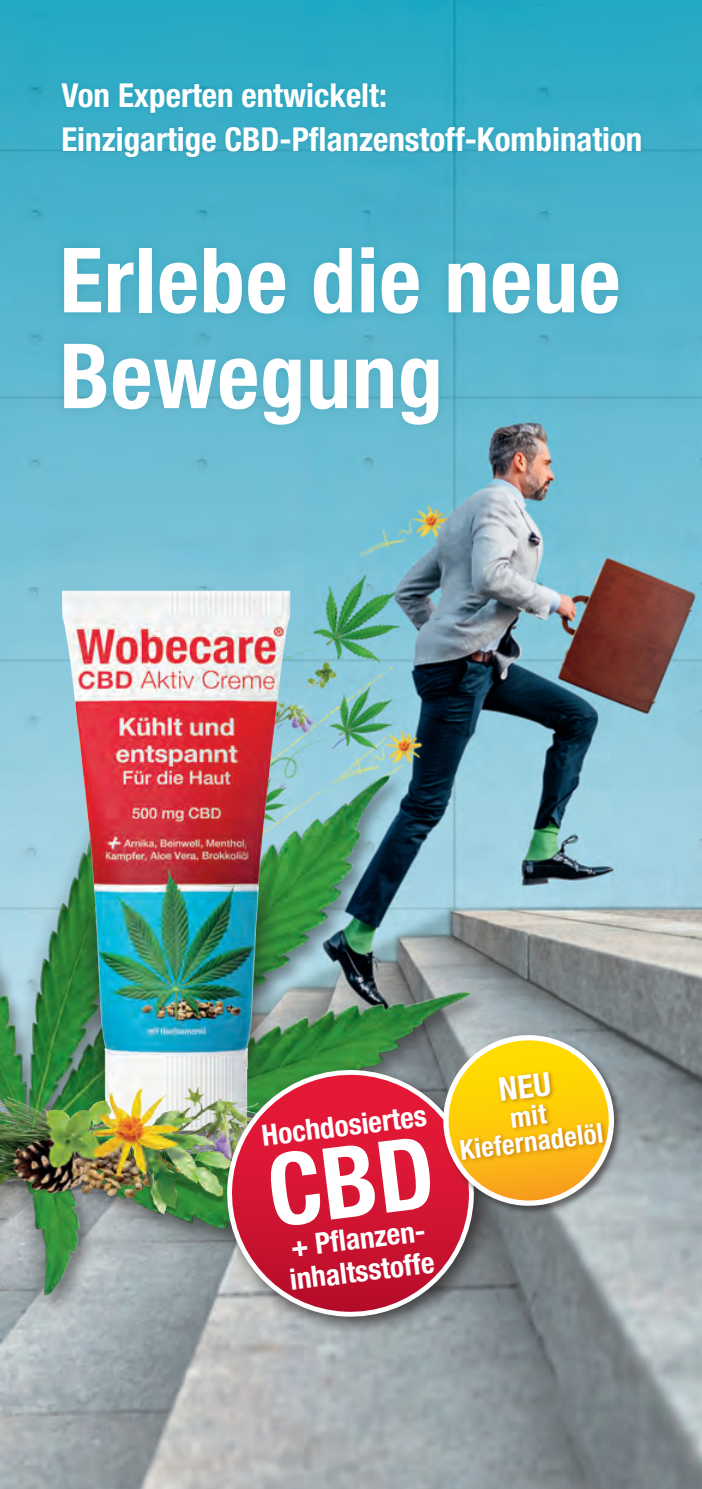
<style>
.page{position:relative;width:702px;height:1489px;background:#fff}
.page>*{position:absolute;margin:0;border:0;box-sizing:border-box;transform-origin:0 0}
.t1{font:700 condensed 90px/95.8px "Helvetica Neue";letter-spacing:.01em;color:#fff}
.t2{font:700 condensed 33px/43.8px "Helvetica Neue";color:#fff}
.t3{font:700 condensed 29.25px/32.5px "Helvetica Neue";color:#fff}
.t4{font:700 condensed 27.5px/25.8px "Helvetica Neue";color:#fff;text-align:center}
</style>
<div class="page">
<img style="left:0;top:0;width:702px;height:1488px">
<div style="left:53px;top:237px;width:575px;height:197px;background:#006e81;opacity:.2"></div>
<img style="left:0;top:527px;width:566px;height:834px">
<img style="left:11px;top:511px;width:335px;height:550px">
<img style="left:0;top:1057px;width:283px;height:188px">
<div style="left:57px;top:79px;width:588px;height:83px;background:#36abc5"></div>
<div style="left:219px;top:1061px;width:276px;height:277px;background:#231f20;opacity:.75"></div>
<svg style="left:221px;top:1063px;width:259px;height:255px;background:#b94f5b"></svg>
<div style="left:442px;top:1033px;width:182px;height:182px;background:#231f20;opacity:.6"></div>
<svg style="left:267px;top:1136px;width:166px;height:91px;background:#d71633"></svg>
<svg style="left:441px;top:1032px;width:175px;height:176px;background:#e0b341"></svg>
<p class="t2" style="left:61px;top:73px;width:582px">Von Experten entwickelt:<br>Einzigartige CBD-Pflanzenstoff-Kombination</p>
<h1 class="t1" style="left:60px;top:231px;width:562px">Erlebe die neue<br>Bewegung</h1>
<p class="t3" style="left:260px;top:1118px;width:167px;rotate:-7deg">Hochdosiertes</p>
<p class="t4" style="left:455px;top:1111px;width:146px;rotate:-7deg">mit<br>Kiefernadelöl</p>
<p class="t3" style="left:284px;top:1230px;width:147px;rotate:-7deg">+ Pfl anzen&shy;inhaltsstoffe</p>
</div>
